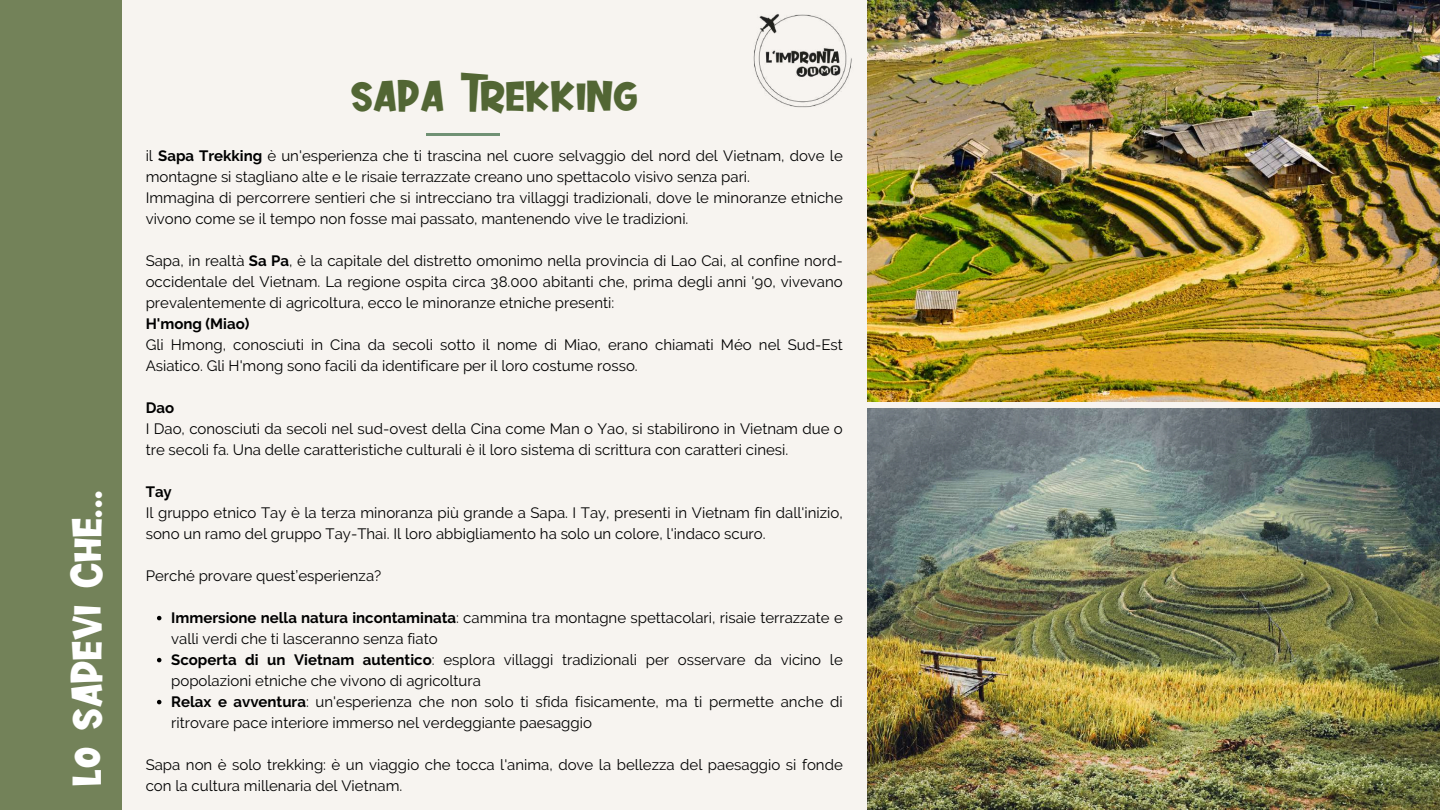
<style>
.page{position:relative;width:1440px;height:810px;background:#f7f4f0}
.page>*{position:absolute;margin:0;border:0;box-sizing:border-box;transform-origin:0 0}
.t1{font:44px "Cupid Deer";letter-spacing:.025em;color:#fff}
.t2{font:44px "Cupid Deer";letter-spacing:.025em;color:#526634}
.t3{font:15px/21px "Raleway";color:#000}
.t4{font:700 15px "Raleway";color:#000}
.s1{font-weight:700}
</style>
<div class="page">
<div style="left:0;top:0;width:121px;height:810px;background:#738259"></div>
<hr style="left:427px;top:133px;width:73px;height:2px;background:#709174">
<svg style="left:157px;top:616px;width:4px;height:4px"></svg>
<svg style="left:157px;top:658px;width:4px;height:4px"></svg>
<svg style="left:157px;top:700px;width:4px;height:4px"></svg>
<img style="left:867px;top:409px;width:573px;height:401px">
<img style="left:867px;top:0;width:573px;height:401px">
<img style="left:753px;top:14px;width:99px;height:94px">
<h1 class="t1" style="left:60px;top:786px;width:297px;rotate:-90deg">LO SAPEVI CHE...</h1>
<h1 class="t2" style="left:351px;top:69px;width:288px">SAPA TREKKING</h1>
<p class="t3" style="left:146px;top:145px;width:699px">il <span class="s1">Sapa Trekking</span> è un'esperienza che ti trascina nel cuore selvaggio del nord del Vietnam, dove le montagne si stagliano alte e le risaie terrazzate creano uno spettacolo visivo senza pari.<br>Immagina di percorrere sentieri che si intrecciano tra villaggi tradizionali, dove le minoranze etniche vivono come se il tempo non fosse mai passato, mantenendo vive le tradizioni.</p>
<p class="t3" style="left:146px;top:250px;width:699px;text-align:justify">Sapa, in realtà <span class="s1">Sa Pa</span>, è la capitale del distretto omonimo nella provincia di Lao Cai, al confine nord&shy;occidentale del Vietnam. La regione ospita circa 38.000 abitanti che, prima degli anni '90, vivevano prevalentemente di agricoltura, ecco le minoranze etniche presenti:</p>
<p class="t4" style="left:146px;top:315px;width:105px">H'mong (Miao)</p>
<p class="t3" style="left:146px;top:334px;width:699px">Gli Hmong, conosciuti in Cina da secoli sotto il nome di Miao, erano chiamati Méo nel Sud-Est<br>Asiatico. Gli H'mong sono facili da identificare per il loro costume rosso.</p>
<p class="t4" style="left:146px;top:399px;width:30px">Dao</p>
<p class="t3" style="left:146px;top:418px;width:699px">I Dao, conosciuti da secoli nel sud-ovest della Cina come Man o Yao, si stabilirono in Vietnam due o tre secoli fa. Una delle caratteristiche culturali è il loro sistema di scrittura con caratteri cinesi.</p>
<p class="t4" style="left:146px;top:483px;width:28px">Tay</p>
<p class="t3" style="left:146px;top:502px;width:699px">Il gruppo etnico Tay è la terza minoranza più grande a Sapa. I Tay, presenti in Vietnam fin dall'inizio, sono un ramo del gruppo Tay-Thai. Il loro abbigliamento ha solo un colore, l'indaco scuro.</p>
<p class="t3" style="left:146px;top:565px;width:237px">Perché provare quest’esperienza?</p>
<p class="t3" style="left:171px;top:607px;width:673px"><span class="s1">Immersione nella natura incontaminata</span>: cammina tra montagne spettacolari, risaie terrazzate e valli verdi che ti lasceranno senza fiato<br><span class="s1">Scoperta di un Vietnam autentico</span>: esplora villaggi tradizionali per osservare da vicino le popolazioni etniche che vivono di agricoltura<br><span class="s1">Relax e avventura</span>: un'esperienza che non solo ti sfida fisicamente, ma ti permette anche di ritrovare pace interiore immerso nel verdeggiante paesaggio</p>
<p class="t3" style="left:146px;top:754px;width:699px">Sapa non è solo trekking: è un viaggio che tocca l'anima, dove la bellezza del paesaggio si fonde</p>
<p class="t3" style="left:146px;top:775px;width:258px">con la cultura millenaria del Vietnam.</p>
</div>
